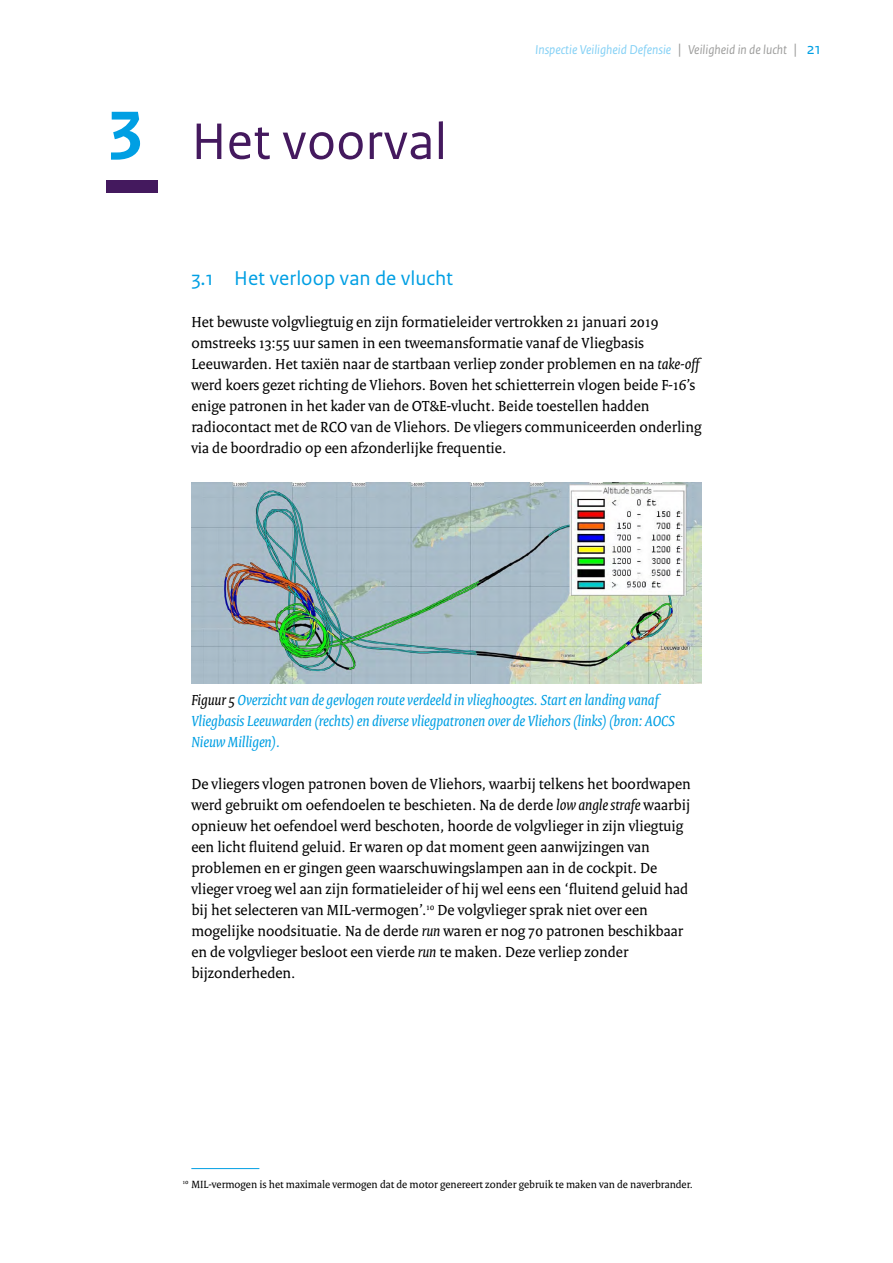
<style>
.page{position:relative;width:893px;height:1263px;background:#fff}
.page>*{position:absolute;margin:0;border:0;box-sizing:border-box;transform-origin:0 0}
.t1{font:54px "Rijksoverheid Sans Text";color:#44195e}
.t2{font:21px "Rijksoverheid Sans Text";color:#009fe3}
.t3{font:15.75px/21px "Rijksoverheid Serif";color:#000}
.t4{font:italic 15.75px/21px "Rijksoverheid Serif";color:#009fe3}
.t5{font:italic 13.5px "Rijksoverheid Sans Text";color:#83d0f5}
.t6{font:11.25px "Rijksoverheid Serif";color:#000}
.s1{font-weight:700;font-size:72px;color:#009fe3}
.s2{font-style:normal;font-size:15.75px;color:#9d9d9c}
.s3{color:#9d9d9c}
.s4{font-style:normal;font-size:16.5px;color:#009fe3}
.s5{font-style:italic}
.s6{color:#000}
</style>
<div class="page">
<div style="left:106px;top:180px;width:51px;height:13px;background:#44195e"></div>
<img style="left:191px;top:482px;width:511px;height:202px">
<hr style="left:191px;top:1168px;width:68px;height:1px;background:#009fe3">
<h1 class="t1" style="left:106px;top:110px;width:342px"><span class="s1">3</span> Het voorval</h1>
<p class="t5" style="left:535px;top:42px;width:287px">Inspectie Veiligheid Defensie <span class="s2">|</span> <span class="s3">Veiligheid in de lucht</span> <span class="s2">|</span> <span class="s4">21</span></p>
<h2 class="t2" style="left:191px;top:266px;width:263px">3.1 Het verloop van de vlucht</h2>
<p class="t3" style="left:191px;top:311px;width:513px">Het bewuste volgvliegtuig en zijn formatieleider vertrokken 21 januari 2019 omstreeks 13:55 uur samen in een tweemansformatie vanaf de Vliegbasis Leeuwarden. Het taxiën naar de startbaan verliep zonder problemen en na <span class="s5">take-off </span>werd koers gezet richting de Vliehors. Boven het schietterrein vlogen beide F-16’s enige patronen in het kader van de OT&amp;E-vlucht. Beide toestellen hadden radiocontact met de RCO van de Vliehors. De vliegers communiceerden onderling via de boordradio op een afzonderlijke frequentie.</p>
<p class="t4" style="left:191px;top:689px;width:485px"><span class="s6">Figuur 5</span> Overzicht van de gevlogen route verdeeld in vlieghoogtes. Start en landing vanaf<br>Vliegbasis Leeuwarden (rechts) en diverse vliegpatronen over de Vliehors (links) (bron: AOCS<br>Nieuw Milligen).</p>
<p class="t3" style="left:191px;top:773px;width:501px">De vliegers vlogen patronen boven de Vliehors, waarbij telkens het boordwapen werd gebruikt om oefendoelen te beschieten. Na de derde <span class="s5">low angle strafe</span> waarbij opnieuw het oefendoel werd beschoten, hoorde de volgvlieger in zijn vliegtuig een licht fluitend geluid. Er waren op dat moment geen aanwijzingen van problemen en er gingen geen waarschuwingslampen aan in de cockpit. De vlieger vroeg wel aan zijn formatieleider of hij wel eens een ‘fluitend geluid had bij het selecteren van MIL-vermogen’.<sup>10</sup> De volgvlieger sprak niet over een mogelijke noodsituatie. Na de derde <span class="s5">run</span> waren er nog 70 patronen beschikbaar en de volgvlieger besloot een vierde <span class="s5">run</span> te maken. Deze verliep zonder bijzonderheden.</p>
<p class="t6" style="left:183px;top:1178px;width:512px"><sup>10</sup> MIL-vermogen is het maximale vermogen dat de motor genereert zonder gebruik te maken van de naverbrander.</p>
</div>
